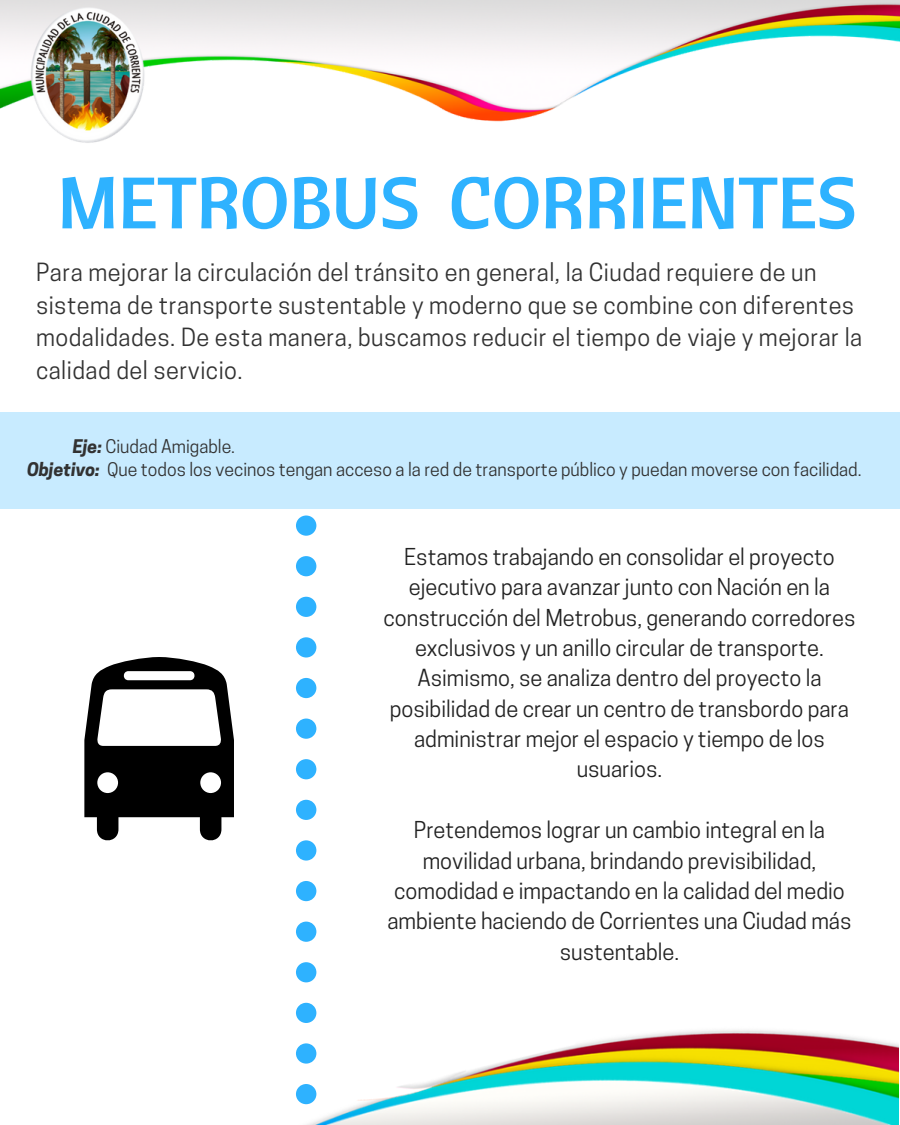
<style>
.page{position:relative;width:900px;height:1125px;background:#fff}
.page>*{position:absolute;margin:0;border:0;box-sizing:border-box;transform-origin:0 0}
.t1{font:72.45px "Cantora One";letter-spacing:-.01em;color:#2eb2ff}
.t2{font:23.55px/32.7px "Cooper Hewitt";letter-spacing:.02em;color:#323232}
.t3{font:21.9px/30.3px "Cooper Hewitt";color:#222;text-align:center}
.t4{font:17.7px/23.7px "Cooper Hewitt";color:#323232}
.s1{font-weight:700;font-style:italic}
</style>
<div class="page">
<img style="left:0;top:0;width:900px;height:143px">
<div style="left:0;top:412px;width:900px;height:96px;background:#c8ebff"></div>
<img style="left:296px;top:962px;width:603px;height:163px">
<div style="left:296px;top:719px;width:20px;height:20px;background:#2eb2ff;border-radius:50%"></div>
<div style="left:296px;top:759px;width:20px;height:20px;background:#2eb2ff;border-radius:50%"></div>
<div style="left:296px;top:678px;width:20px;height:20px;background:#2eb2ff;border-radius:50%"></div>
<div style="left:296px;top:840px;width:20px;height:21px;background:#2eb2ff;border-radius:50%"></div>
<svg style="left:296px;top:516px;width:20px;height:20px"></svg>
<div style="left:296px;top:881px;width:20px;height:20px;background:#2eb2ff;border-radius:50%"></div>
<div style="left:296px;top:556px;width:20px;height:20px;background:#2eb2ff;border-radius:50%"></div>
<div style="left:296px;top:597px;width:20px;height:20px;background:#2eb2ff;border-radius:50%"></div>
<div style="left:296px;top:637px;width:20px;height:21px;background:#2eb2ff;border-radius:50%"></div>
<div style="left:296px;top:800px;width:20px;height:20px;background:#2eb2ff;border-radius:50%"></div>
<div style="left:296px;top:1084px;width:20px;height:20px;background:#2eb2ff;border-radius:50%"></div>
<div style="left:296px;top:962px;width:20px;height:20px;background:#2eb2ff;border-radius:50%"></div>
<div style="left:296px;top:1003px;width:20px;height:20px;background:#2eb2ff;border-radius:50%"></div>
<div style="left:296px;top:922px;width:20px;height:20px;background:#2eb2ff;border-radius:50%"></div>
<div style="left:296px;top:1043px;width:20px;height:21px;background:#2eb2ff;border-radius:50%"></div>
<svg style="left:84px;top:657px;width:150px;height:183px"></svg>
<h1 class="t1" style="left:57px;top:156px;width:801px">METROBUS CORRIENTES</h1>
<p class="t2" style="left:36px;top:259px;width:828px">Para mejorar la circulación del tránsito en general, la Ciudad requiere de un sistema de transporte sustentable y moderno que se combine con diferentes modalidades. De esta manera, buscamos reducir el tiempo de viaje y mejorar la calidad del servicio.</p>
<p class="t4" style="left:27px;top:436px;width:836px;text-indent:46px"><span class="s1">Eje:</span> Ciudad Amigable.<br><span class="s1">Objetivo:</span> Que todos los vecinos tengan acceso a la red de transporte público y puedan moverse con facilidad.</p>
<p class="t3" style="left:384px;top:544px;width:473px">Estamos trabajando en consolidar el proyecto ejecutivo para avanzar junto con Nación en la construcción del Metrobus, generando corredores exclusivos y un anillo circular de transporte.<br>Asimismo, se analiza dentro del proyecto la posibilidad de crear un centro de transbordo para administrar mejor el espacio y tiempo de los usuarios.</p>
<p class="t3" style="left:387px;top:818px;width:466px">Pretendemos lograr un cambio integral en la movilidad urbana, brindando previsibilidad, comodidad e impactando en la calidad del medio ambiente haciendo de Corrientes una Ciudad más sustentable.</p>
</div>
